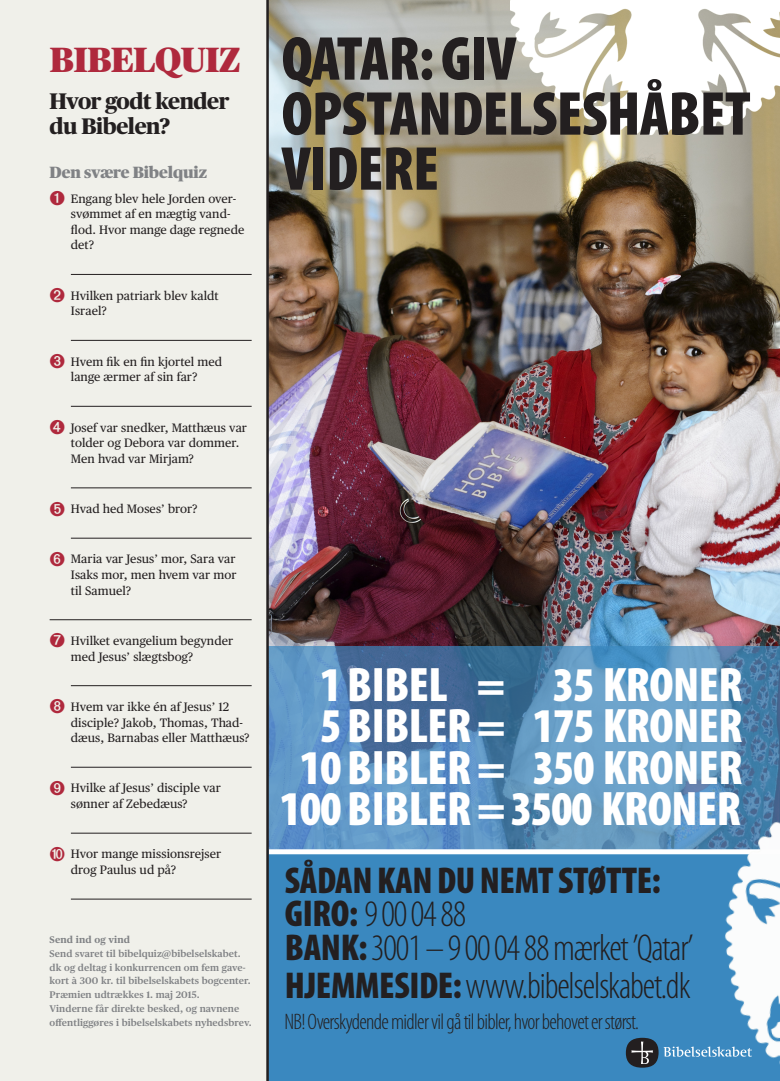
<style>
.page{position:relative;width:780px;height:1081px;background:#f0f0ea}
.page>*{position:absolute;margin:0;border:0;box-sizing:border-box;transform-origin:0 0}
.Faktatekst_billedtek{font:900 condensed 62.5px/55px "Myriad Pro";letter-spacing:-.01em;color:#231f20}
.Faktatekst_billedtek-2{font:900 condensed 48.75px "Myriad Pro";letter-spacing:-.01em;color:#fff}
.Faktatekst_billedtek-3{font:300 condensed 37.5px "Myriad Pro";letter-spacing:-.03em;color:#231f20}
.Faktatekst_billedtek-4{font:900 condensed 37.5px "Myriad Pro";letter-spacing:-.01em;color:#231f20}
.Rubrik{font:900 35px "Publico";letter-spacing:-.005em;color:#af293d}
.Faktatekst_billedtek-5{font:300 condensed 22.5px "Myriad Pro";letter-spacing:-.03em;color:#231f20}
.Rubrik-2{font:800 22.5px/25px "Publico";letter-spacing:-.02em;color:#231f20}
.t1{font:900 16.25px "Publico";letter-spacing:-.01em;color:#808285}
.Brødtekst_u_indryk{font:12.12px/15.6px "Publico Text";letter-spacing:.005em;color:#231f20}
.Brødtekst_u_indryk-2{font:600 9.62px/13.8px "Publico Text";letter-spacing:.005em;color:#808285}
.Brødtekst_u_indryk-3{font:700 9.62px "Publico Text";letter-spacing:.005em;color:#808285}
.s1{color:#af293d}
.s2{font-weight:900}
</style>
<div class="page">
<img style="left:269px;top:0;width:511px;height:646px">
<svg style="left:269px;top:646px;width:511px;height:203px;background:#598db9"></svg>
<div style="left:269px;top:852px;width:511px;height:229px;background:#3a88bf"></div>
<div style="left:625px;top:1038px;width:33px;height:29px;background:#231f20;border-radius:50%"></div>
<svg style="left:631px;top:1041px;width:22px;height:23px"></svg>
<svg style="left:663px;top:1046px;width:33px;height:10px"></svg>
<div style="left:269px;top:849px;width:511px;height:5px;background:#fff"></div>
<hr style="left:71px;top:274px;width:181px;height:1px;background:#231f20">
<hr style="left:71px;top:340px;width:181px;height:1px;background:#231f20">
<hr style="left:71px;top:406px;width:181px;height:1px;background:#231f20">
<hr style="left:71px;top:488px;width:181px;height:1px;background:#231f20">
<hr style="left:71px;top:538px;width:181px;height:1px;background:#231f20">
<hr style="left:50px;top:619px;width:202px;height:1px;background:#231f20">
<hr style="left:71px;top:685px;width:181px;height:1px;background:#231f20">
<hr style="left:71px;top:767px;width:181px;height:1px;background:#231f20">
<hr style="left:71px;top:833px;width:181px;height:1px;background:#231f20">
<hr style="left:71px;top:899px;width:181px;height:1px;background:#231f20">
<hr style="left:266px;top:0;width:3px;height:1081px;background:#231f20">
<img style="left:510px;top:0;width:270px;height:141px">
<img style="left:696px;top:802px;width:84px;height:262px">
<p class="Rubrik" style="left:50px;top:40px;width:192px">BIBELQUIZ</p>
<p class="Rubrik-2" style="left:50px;top:89px;width:181px">Hvor godt kender du Bibelen?</p>
<p class="t1" style="left:50px;top:163px;width:159px">Den svære Bibelquiz</p>
<p class="Brødtekst_u_indryk" style="left:71px;top:190px;width:175px;text-indent:-21px"><span class="s1">➊</span> Engang blev hele Jorden over&shy;svømmet af en mægtig vand&shy;flod. Hvor mange dage regnede det?</p>
<p class="Brødtekst_u_indryk" style="left:71px;top:288px;width:149px;text-indent:-21px"><span class="s1">➋</span> Hvilken patriark blev kaldt<br>Israel?</p>
<p class="Brødtekst_u_indryk" style="left:50px;top:353px;width:174px;text-align:center"><span class="s1">➌</span> Hvem fik en fin kjortel med lange ærmer af sin far?</p>
<p class="Brødtekst_u_indryk" style="left:71px;top:419px;width:178px;text-indent:-21px"><span class="s1">➍</span> Josef var snedker, Matthæus var tolder og Debora var dommer.<br>Men hvad var Mirjam?</p>
<p class="Brødtekst_u_indryk" style="left:50px;top:501px;width:150px"><span class="s1">➎</span> Hvad hed Moses’ bror?</p>
<p class="Brødtekst_u_indryk" style="left:71px;top:551px;width:167px;text-align:justify;text-indent:-21px"><span class="s1">➏</span> Maria var Jesus’ mor, Sara var Isaks mor, men hvem var mor til Samuel?</p>
<p class="Brødtekst_u_indryk" style="left:71px;top:633px;width:164px;text-indent:-21px"><span class="s1">➐</span> Hvilket evangelium begynder med Jesus’ slægtsbog?</p>
<p class="Brødtekst_u_indryk" style="left:71px;top:699px;width:180px;text-indent:-21px"><span class="s1">➑</span> Hvem var ikke én af Jesus’ 12 disciple? Jakob, Thomas, Thad&shy;dæus, Barnabas eller Matthæus?</p>
<p class="Brødtekst_u_indryk" style="left:71px;top:780px;width:152px;text-indent:-21px"><span class="s1">➒</span> Hvilke af Jesus’ disciple var sønner af Zebedæus?</p>
<p class="Brødtekst_u_indryk" style="left:71px;top:846px;width:152px;text-indent:-21px"><span class="s1">➓</span> Hvor mange missionsrejser drog Paulus ud på?</p>
<p class="Brødtekst_u_indryk-3" style="left:50px;top:934px;width:82px">Send ind og vind</p>
<p class="Brødtekst_u_indryk-2" style="left:50px;top:946px;width:203px">Send svaret til bibelquiz@bibelselskabet. dk og deltag i konkurrencen om fem gave&shy;kort à 300 kr. til bibelselskabets bogcenter.</p>
<p class="Brødtekst_u_indryk-2" style="left:50px;top:988px;width:151px">Præmien udtrækkes 1. maj 2015.</p>
<p class="Brødtekst_u_indryk-2" style="left:50px;top:1001px;width:191px">Vinderne får direkte besked, og navnene</p>
<p class="Brødtekst_u_indryk-2" style="left:50px;top:1015px;width:203px">offentliggøres i bibelselskabets nyhedsbrev.</p>
<p class="Faktatekst_billedtek" style="left:281px;top:30px;width:470px">QATAR: GIV<br>OPSTANDELSESHÅBET<br>VIDERE</p>
<p class="Faktatekst_billedtek-2" style="left:320px;top:653px;width:424px">1 BIBEL = 35 KRONER</p>
<p class="Faktatekst_billedtek-2" style="left:320px;top:694px;width:424px">5 BIBLER = 175 KRONER</p>
<p class="Faktatekst_billedtek-2" style="left:300px;top:736px;width:444px">10 BIBLER = 350 KRONER</p>
<p class="Faktatekst_billedtek-2" style="left:280px;top:778px;width:463px">100 BIBLER = 3500 KRONER</p>
<p class="Faktatekst_billedtek-4" style="left:285px;top:856px;width:377px">SÅDAN KAN DU NEMT STØTTE:</p>
<p class="Faktatekst_billedtek-3" style="left:285px;top:892px;width:183px"><span class="s2">GIRO:</span> 9 00 04 88</p>
<p class="Faktatekst_billedtek-3" style="left:285px;top:925px;width:410px"><span class="s2">BANK:</span> 3001 – 9 00 04 88 mærket ’Qatar’</p>
<p class="Faktatekst_billedtek-3" style="left:285px;top:963px;width:407px"><span class="s2">HJEMMESIDE:</span> www.bibelselskabet.dk</p>
<p class="Faktatekst_billedtek-5" style="left:284px;top:1008px;width:356px">NB! Overskydende midler vil gå til bibler, hvor behovet er størst.</p>
</div>
